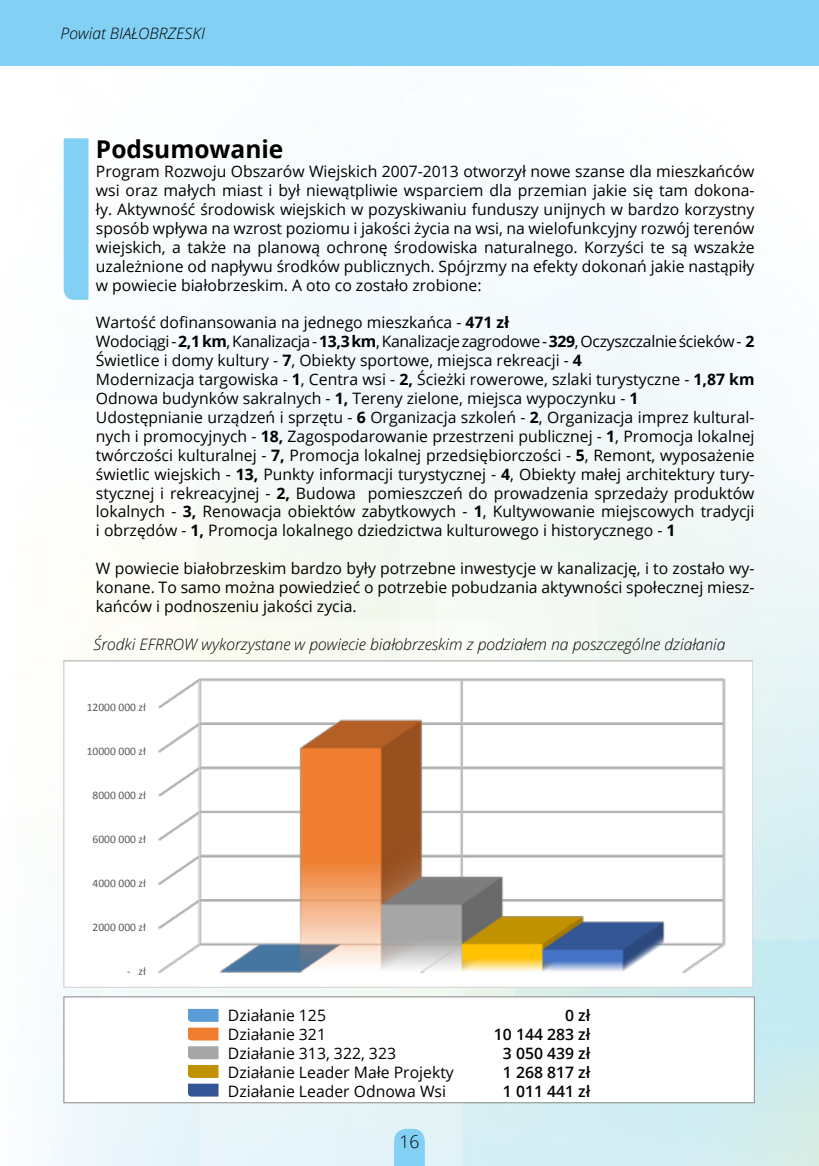
<style>
.page{position:relative;width:819px;height:1166px;background:#fff}
.page>*{position:absolute;margin:0;border:0;box-sizing:border-box;transform-origin:0 0}
.t1{font:700 24.5px "Open Sans";color:#000}
.t2{font:300 17.5px "Open Sans";color:#000}
.t3{font:15.75px/18.9px "Open Sans";color:#000;text-align:justify}
.t4{font:italic 300 15.75px "Open Sans";color:#000}
.t5{font:600 15.75px "Open Sans";color:#000}
.t6{font:11.55px "Calibri";color:#595959}
.s1{font-weight:700}
</style>
<div class="page">
<div style="left:0;top:0;width:819px;height:66px;background:#83d0f5"></div>
<div style="left:64px;top:996px;width:690px;height:107px;background:#fff;border:1px solid #878787"></div>
<svg style="left:188px;top:1009px;width:30px;height:31px"></svg>
<svg style="left:188px;top:1046px;width:30px;height:13px"></svg>
<svg style="left:188px;top:1065px;width:30px;height:31px"></svg>
<div style="left:64px;top:138px;width:24px;height:162px;background:#83d0f5"></div>
<svg style="left:394px;top:1129px;width:31px;height:37px"></svg>
<img style="left:158px;top:677px;width:568px;height:296px">
<p class="t4" style="left:61px;top:22px;width:146px">Powiat BIAŁOBRZESKI</p>
<h1 class="t1" style="left:96px;top:132px;width:189px">Podsumowanie</h1>
<p class="t3" style="left:96px;top:162px;width:660px">Program Rozwoju Obszarów Wiejskich 2007-2013 otworzył nowe szanse dla mieszkańców wsi oraz małych miast i był niewątpliwie wsparciem dla przemian jakie się tam dokona&shy;ły. Aktywność środowisk wiejskich w pozyskiwaniu funduszy unijnych w bardzo korzystny sposób wpływa na wzrost poziomu i jakości życia na wsi, na wielofunkcyjny rozwój terenów wiejskich, a także na planową ochronę środowiska naturalnego. Korzyści te są wszakże uzależnione od napływu środków publicznych. Spójrzmy na efekty dokonań jakie nastąpiły w powiecie białobrzeskim. A oto co zostało zrobione:</p>
<p class="t3" style="left:96px;top:313px;width:660px;text-align:left">Wartość dofinansowania na jednego mieszkańca - <span class="s1">471 zł<br></span>Wodociągi - <span class="s1">2,1 km</span>, Kanalizacja - <span class="s1">13,3 km</span>, Kanalizacje zagrodowe - <span class="s1">329</span>, Oczyszczalnie ścieków - <span class="s1">2<br></span>Świetlice i domy kultury - <span class="s1">7</span>, Obiekty sportowe, miejsca rekreacji - <span class="s1">4<br></span>Modernizacja targowiska - <span class="s1">1</span>, Centra wsi - <span class="s1">2,</span> Ścieżki rowerowe, szlaki turystyczne - <span class="s1">1,87 km </span>Odnowa budynków sakralnych - <span class="s1">1,</span> Tereny zielone, miejsca wypoczynku - <span class="s1">1<br></span>Udostępnianie urządzeń i sprzętu - <span class="s1">6</span> Organizacja szkoleń - <span class="s1">2</span>, Organizacja imprez kultural&shy;nych i promocyjnych - <span class="s1">18,</span> Zagospodarowanie przestrzeni publicznej - <span class="s1">1</span>, Promocja lokalnej twórczości kulturalnej - <span class="s1">7,</span> Promocja lokalnej przedsiębiorczości - <span class="s1">5</span>, Remont, wyposażenie świetlic wiejskich - <span class="s1">13,</span> Punkty informacji turystycznej - <span class="s1">4</span>, Obiekty małej architektury tury&shy;stycznej i rekreacyjnej - <span class="s1">2,</span> Budowa pomieszczeń do prowadzenia sprzedaży produktów lokalnych - <span class="s1">3,</span> Renowacja obiektów zabytkowych - <span class="s1">1</span>, Kultywowanie miejscowych tradycji i obrzędów - <span class="s1">1,</span> Promocja lokalnego dziedzictwa kulturowego i historycznego - <span class="s1">1</span></p>
<p class="t3" style="left:96px;top:559px;width:660px">W powiecie białobrzeskim bardzo były potrzebne inwestycje w kanalizację, i to zostało wy&shy;konane. To samo można powiedzieć o potrzebie pobudzania aktywności społecznej miesz&shy;kańców i podnoszeniu jakości zycia.</p>
<p class="t4" style="left:93px;top:634px;width:633px">Środki EFRROW wykorzystane w powiecie białobrzeskim z podziałem na poszczególne działania</p>
<p class="t6" style="left:87px;top:700px;width:61px">12000 000 zł</p>
<p class="t6" style="left:87px;top:744px;width:61px">10000 000 zł</p>
<p class="t6" style="left:93px;top:788px;width:55px">8000 000 zł</p>
<p class="t6" style="left:93px;top:832px;width:55px">6000 000 zł</p>
<p class="t6" style="left:93px;top:876px;width:55px">4000 000 zł</p>
<p class="t6" style="left:93px;top:920px;width:55px">2000 000 zł</p>
<p class="t6" style="left:127px;top:964px;width:20px">- zł</p>
<p class="t3" style="left:228px;top:1005px;width:100px">Działanie 125</p>
<p class="t5" style="left:565px;top:1004px;width:27px">0 zł</p>
<p class="t3" style="left:228px;top:1024px;width:100px">Działanie 321</p>
<p class="t5" style="left:494px;top:1023px;width:98px">10 144 283 zł</p>
<p class="t3" style="left:228px;top:1043px;width:170px">Działanie 313, 322, 323</p>
<p class="t5" style="left:503px;top:1042px;width:89px">3 050 439 zł</p>
<p class="t3" style="left:228px;top:1062px;width:227px">Działanie Leader Małe Projekty</p>
<p class="t5" style="left:503px;top:1061px;width:89px">1 268 817 zł</p>
<p class="t3" style="left:228px;top:1081px;width:220px">Działanie Leader Odnowa Wsi</p>
<p class="t5" style="left:503px;top:1080px;width:89px">1 011 441 zł</p>
<p class="t2" style="left:399px;top:1129px;width:21px">16</p>
</div>
